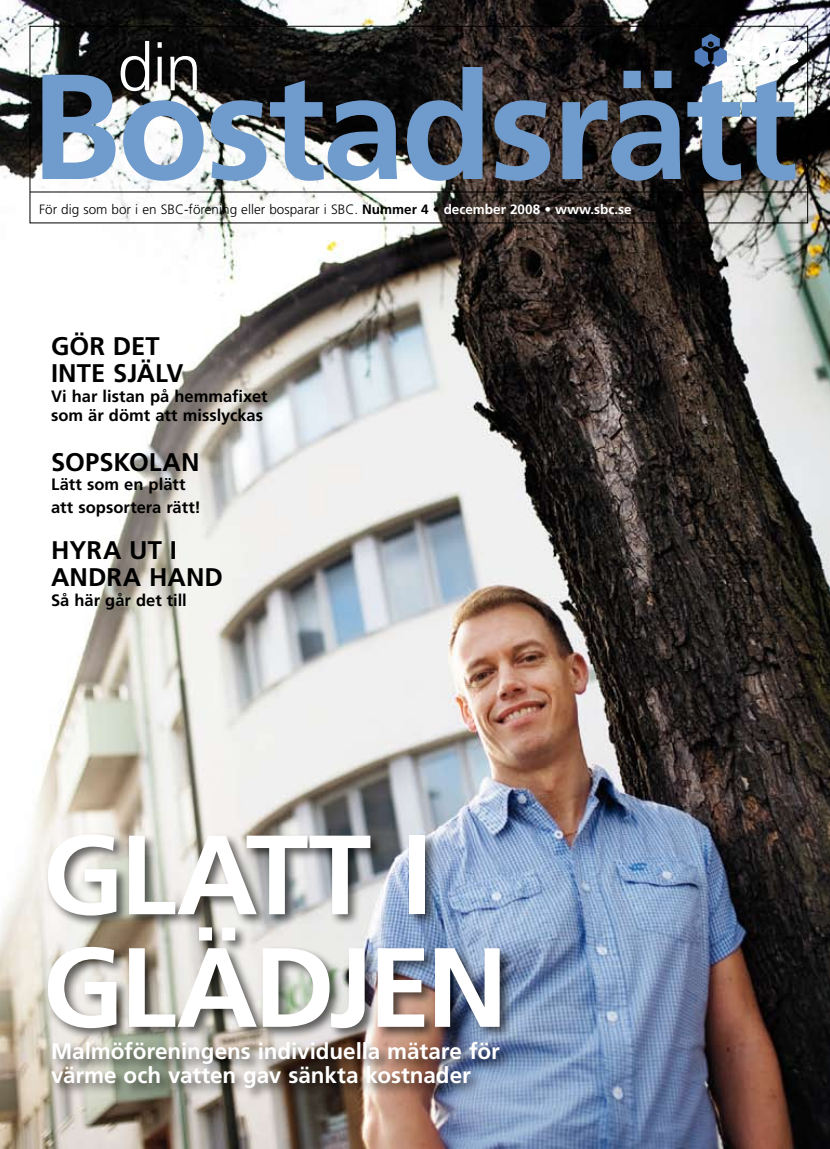
<style>
.page{position:relative;width:830px;height:1149px;background:#fff}
.page>*{position:absolute;margin:0;border:0;box-sizing:border-box;transform-origin:0 0}
.t1{font:700 112.5px/112.5px "Frutiger";letter-spacing:-.035em;color:#fff}
.t2{font:700 25.5px/27px "Frutiger";letter-spacing:.005em;color:#000}
.t3{font:700 22.5px/24px "Frutiger";letter-spacing:-.005em;color:#fff}
.t4{font:700 16.5px/19.5px "Frutiger";color:#000}
.t5{font:300 13.5px "Frutiger";color:#000}
.s1{font-weight:700}
.s2{font-weight:700;color:#fff}
</style>
<div class="page">
<img style="left:0;top:0;width:829px;height:1148px">
<svg style="left:694px;top:34px;width:32px;height:33px"></svg>
<svg style="left:733px;top:34px;width:65px;height:32px"></svg>
<svg style="left:42px;top:67px;width:753px;height:114px;background:#5d6e83"></svg>
<svg style="left:120px;top:41px;width:77px;height:50px"></svg>
<div style="left:44px;top:830px;width:468px;height:270px;background:#000;opacity:.6"></div>
<div style="left:29px;top:26px;width:778px;height:197px;border:1px solid #000"></div>
<hr style="left:30px;top:191px;width:777px;height:1px;background:#000">
<p class="t5" style="left:39px;top:201px;width:594px">För dig som bor i en SBC-förening eller bosparar i SBC. <span class="s1">Nummer 4 •</span> <span class="s2">december 2008 • www.sbc.se</span></p>
<p class="t2" style="left:51px;top:332px;width:110px">Gör det<br>INTE</p>
<p class="t2" style="left:113px;top:359px;width:72px">själv</p>
<p class="t4" style="left:51px;top:386px;width:218px">Vi har listan på hemmafixet som är dömt att misslyckas</p>
<p class="t2" style="left:51px;top:448px;width:150px">Sopskolan</p>
<p class="t4" style="left:51px;top:473px;width:151px;line-height:22.5px">Lätt som en plätt att sopsortera rätt!</p>
<p class="t2" style="left:51px;top:536px;width:173px">HYRA ut i andra hand</p>
<p class="t4" style="left:51px;top:590px;width:137px">Så här går det till</p>
<p class="t1" style="left:43px;top:817px;width:466px">Glatt i<br>Glädjen</p>
<p class="t3" style="left:51px;top:1038px;width:450px">Malmöföreningens individuella mätare för värme och vatten gav sänkta kostnader</p>
</div>
